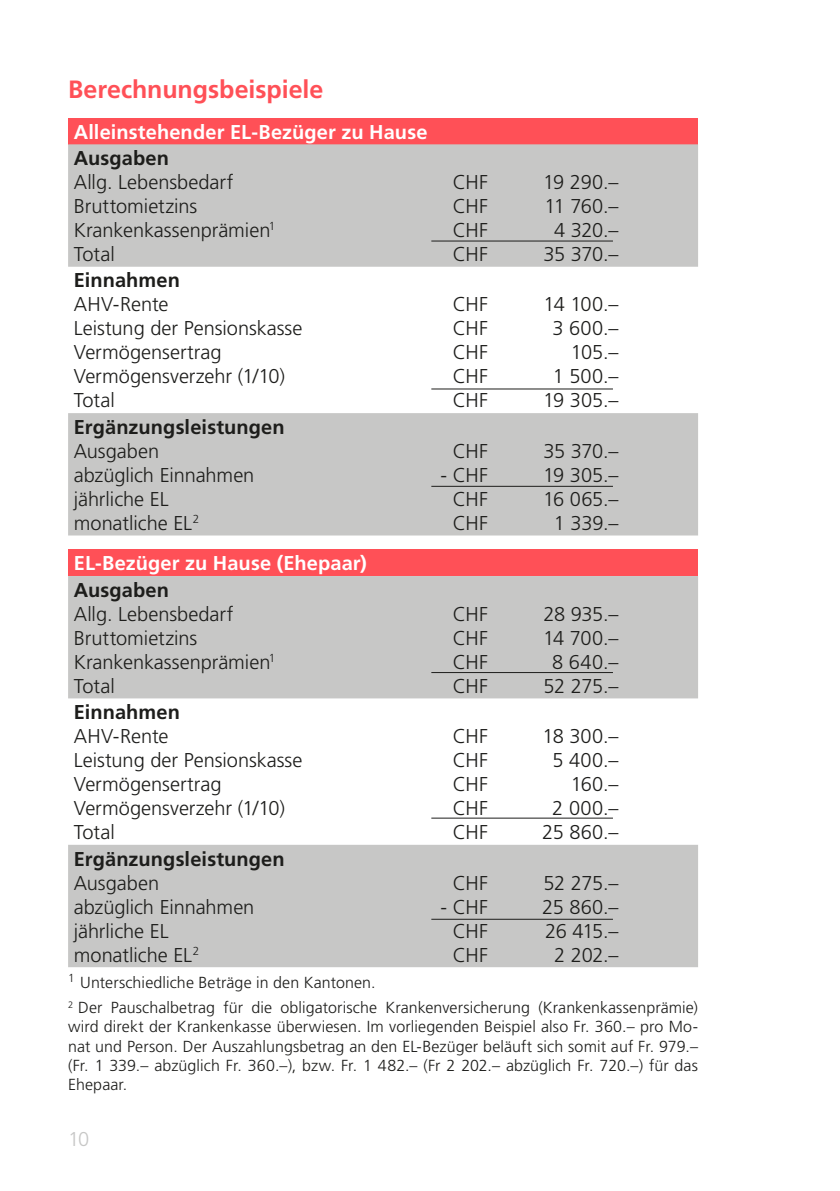
<style>
.page{position:relative;width:840px;height:1191px;background:#fff}
.page>*{position:absolute;margin:0;border:0;box-sizing:border-box;transform-origin:0 0}
.Texttitel{font:700 25px "Frutiger LT Std";color:#ff5057}
.Grundtext{font:300 20px/24px "Frutiger LT Std";letter-spacing:-.005em;color:#1d1d1b}
.Tabellen_Text_Weiss{font:700 20px "Frutiger LT Std";letter-spacing:.005em;color:#fff}
.t1{font:300 20px "Frutiger LT Std";color:#c7c7c6}
.Grundtext-2{font:300 16px/19.2px "Frutiger LT Std";letter-spacing:.005em;color:#1d1d1b;text-align:justify}
.Text_vor_Aufzählung{font:300 16px "Frutiger LT Std";letter-spacing:.01em;color:#1d1d1b}
.s1{font-weight:700}
</style>
<div class="page">
<div style="left:68px;top:118px;width:629px;height:26px;background:#ff5057"></div>
<svg style="left:68px;top:144px;width:629px;height:391px;fill:#c7c7c6"></svg>
<div style="left:68px;top:549px;width:629px;height:27px;background:#ff5057"></div>
<svg style="left:68px;top:576px;width:629px;height:391px;fill:#c7c7c6"></svg>
<hr style="left:431px;top:388px;width:181px;height:1px;background:#1d1d1b">
<hr style="left:431px;top:240px;width:181px;height:1px;background:#1d1d1b">
<hr style="left:431px;top:486px;width:181px;height:1px;background:#1d1d1b">
<hr style="left:431px;top:672px;width:181px;height:1px;background:#1d1d1b">
<hr style="left:431px;top:817px;width:181px;height:1px;background:#1d1d1b">
<hr style="left:431px;top:918px;width:181px;height:1px;background:#1d1d1b">
<p class="Texttitel" style="left:68px;top:75px;width:257px">Berechnungsbeispiele</p>
<p class="Tabellen_Text_Weiss" style="left:74px;top:120px;width:355px">Alleinstehender EL-Bezüger zu Hause</p>
<p class="Grundtext" style="left:74px;top:146px;width:203px"><span class="s1">Ausgaben<br></span>Allg. Lebensbedarf<br>Bruttomietzins<br>Krankenkassenprämien<sup>1<br></sup>Total</p>
<p class="Grundtext" style="left:74px;top:269px;width:230px"><span class="s1">Einnahmen<br></span>AHV-Rente<br>Leistung der Pensionskasse<br>Vermögensertrag<br>Vermögensverzehr (1/10)<br>Total</p>
<p class="Grundtext" style="left:74px;top:415px;width:212px"><span class="s1">Ergänzungsleistungen<br></span>Ausgaben<br>abzüglich Einnahmen jährliche EL<br>monatliche EL<sup>2</sup></p>
<p class="Tabellen_Text_Weiss" style="left:74px;top:551px;width:294px">EL-Bezüger zu Hause (Ehepaar)</p>
<p class="Grundtext" style="left:74px;top:578px;width:203px"><span class="s1">Ausgaben<br></span>Allg. Lebensbedarf<br>Bruttomietzins<br>Krankenkassenprämien<sup>1<br></sup>Total</p>
<p class="Grundtext" style="left:74px;top:700px;width:230px"><span class="s1">Einnahmen<br></span>AHV-Rente<br>Leistung der Pensionskasse<br>Vermögensertrag<br>Vermögensverzehr (1/10)<br>Total</p>
<p class="Grundtext" style="left:74px;top:847px;width:212px"><span class="s1">Ergänzungsleistungen<br></span>Ausgaben<br>abzüglich Einnahmen jährliche EL<br>monatliche EL<sup>2</sup></p>
<p class="Grundtext" style="left:452px;top:170px;width:37px;text-align:justify">CHF CHF CHF CHF</p>
<p class="Grundtext" style="left:543px;top:170px;width:77px;text-align:center">19 290.–<br>11 760.–<br>4 320.–<br>35 370.–</p>
<p class="Grundtext" style="left:452px;top:293px;width:37px;text-align:justify">CHF CHF CHF CHF CHF</p>
<p class="Grundtext" style="left:543px;top:293px;width:77px;text-align:right">14 100.–<br>3 600.–<br>105.–<br>1 500.–<br>19 305.–</p>
<p class="Grundtext" style="left:452px;top:439px;width:37px">CHF</p>
<p class="Grundtext" style="left:452px;top:463px;width:37px;text-align:justify;text-indent:-12px">- CHF CHF CHF</p>
<p class="Grundtext" style="left:542px;top:439px;width:77px;text-align:center">35 370.–<br>19 305.–<br>16 065.–<br>1 339.–</p>
<p class="Grundtext" style="left:452px;top:602px;width:37px;text-align:justify">CHF CHF CHF CHF</p>
<p class="Grundtext" style="left:543px;top:602px;width:77px;text-align:center">28 935.–<br>14 700.–<br>8 640.–<br>52 275.–</p>
<p class="Grundtext" style="left:452px;top:724px;width:37px;text-align:justify">CHF CHF CHF CHF CHF</p>
<p class="Grundtext" style="left:541px;top:724px;width:78px;text-align:right">18 300.–<br>5 400.–<br>160.–<br>2 000.–<br>25 860.–</p>
<p class="Grundtext" style="left:452px;top:871px;width:37px">CHF</p>
<p class="Grundtext" style="left:452px;top:895px;width:37px;text-align:justify;text-indent:-12px">- CHF CHF CHF</p>
<p class="Grundtext" style="left:541px;top:871px;width:78px;text-align:right">52 275.–<br>25 860.–<br>26 415.–<br>2 202.–</p>
<p class="Text_vor_Aufzählung" style="left:68px;top:973px;width:309px"><sup>1</sup> Unterschiedliche Beträge in den Kantonen.</p>
<p class="Grundtext-2" style="left:68px;top:998px;width:631px"><sup>2</sup> Der Pauschalbetrag für die obligatorische Krankenversicherung (Krankenkassenprämie) wird direkt der Krankenkasse überwiesen. Im vorliegenden Beispiel also Fr. 360.– pro Mo&shy;nat und Person. Der Auszahlungsbetrag an den EL-Bezüger beläuft sich somit auf Fr. 979.– (Fr. 1 339.– abzüglich Fr. 360.–), bzw. Fr. 1 482.– (Fr 2 202.– abzüglich Fr. 720.–) für das Ehepaar.</p>
<p class="t1" style="left:68px;top:1127px;width:23px">10</p>
</div>
